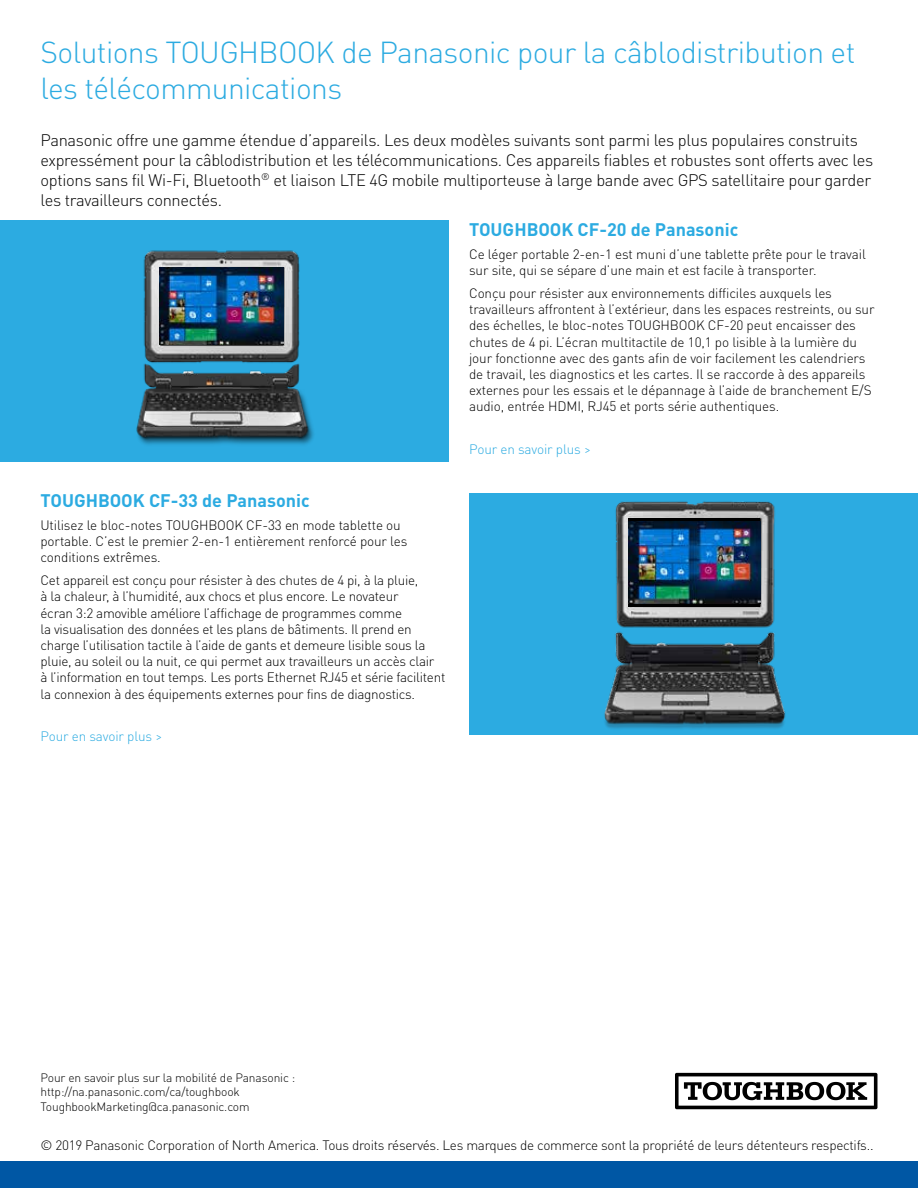
<style>
.page{position:relative;width:918px;height:1188px;background:#fff}
.page>*{position:absolute;margin:0;border:0;box-sizing:border-box;transform-origin:0 0}
.t1{font:300 30px/36px "DINOT";letter-spacing:-.02em;color:#2cabe1}
.t2{font:700 18px "DINOT";color:#2cabe1}
.t3{font:300 16.5px/19.8px "DINOT";letter-spacing:-.02em;color:#000}
.t4{font:300 13.5px/16.2px "DINOT";letter-spacing:-.02em;color:#000}
.t5{font:300 13.5px "DINOT";letter-spacing:-.01em;color:#2cabe1}
.t6{font:300 12px/14.4px "DINOT";letter-spacing:-.01em;color:#000}
</style>
<div class="page">
<div style="left:0;top:1161px;width:918px;height:27px;background:#0057a4"></div>
<svg style="left:675px;top:1073px;width:203px;height:36px"></svg>
<div style="left:0;top:220px;width:449px;height:242px;background:#2cabe1"></div>
<div style="left:469px;top:493px;width:449px;height:242px;background:#2cabe1"></div>
<img style="left:136px;top:250px;width:178px;height:195px">
<img style="left:160px;top:267px;width:124px;height:78px">
<img style="left:604px;top:501px;width:182px;height:228px">
<div style="left:629px;top:518px;width:131px;height:88px;background:linear-gradient(to right,#000,#000)"></div>
<img style="left:629px;top:521px;width:131px;height:82px">
<h1 class="t1" style="left:40px;top:34px;width:816px">Solutions TOUGHBOOK de Panasonic pour la câblodistribution et les télécommunications</h1>
<p class="t3" style="left:40px;top:130px;width:834px">Panasonic offre une gamme étendue d’appareils. Les deux modèles suivants sont parmi les plus populaires construits expressément pour la câblodistribution et les télécommunications. Ces appareils fiables et robustes sont offerts avec les options sans fil Wi-Fi, Bluetooth<sup>®</sup> et liaison LTE 4G mobile multiporteuse à large bande avec GPS satellitaire pour garder les travailleurs connectés.</p>
<h2 class="t2" style="left:40px;top:489px;width:271px">TOUGHBOOK CF-33 de Panasonic</h2>
<p class="t4" style="left:40px;top:517px;width:368px">Utilisez le bloc-notes TOUGHBOOK CF-33 en mode tablette ou portable. C’est le premier 2-en-1 entièrement renforcé pour les conditions extrêmes.</p>
<p class="t4" style="left:40px;top:572px;width:406px">Cet appareil est conçu pour résister à des chutes de 4 pi, à la pluie,<br>à la chaleur, à l’humidité, aux chocs et plus encore. Le novateur<br>écran 3:2 amovible améliore l’affichage de programmes comme<br>la visualisation des données et les plans de bâtiments. Il prend en charge l’utilisation tactile à l’aide de gants et demeure lisible sous la pluie, au soleil ou la nuit, ce qui permet aux travailleurs un accès clair<br>à l’information en tout temps. Les ports Ethernet RJ45 et série facilitent la connexion à des équipements externes pour fins de diagnostics.</p>
<p class="t5" style="left:40px;top:728px;width:123px">Pour en savoir plus &gt;</p>
<h2 class="t2" style="left:469px;top:218px;width:271px">TOUGHBOOK CF-20 de Panasonic</h2>
<p class="t4" style="left:469px;top:246px;width:398px">Ce léger portable 2-en-1 est muni d’une tablette prête pour le travail sur site, qui se sépare d’une main et est facile à transporter.</p>
<p class="t4" style="left:469px;top:285px;width:407px">Conçu pour résister aux environnements difficiles auxquels les travailleurs affrontent à l’extérieur, dans les espaces restreints, ou sur des échelles, le bloc-notes TOUGHBOOK CF-20 peut encaisser des chutes de 4 pi. L’écran multitactile de 10,1 po lisible à la lumière du jour fonctionne avec des gants afin de voir facilement les calendriers de travail, les diagnostics et les cartes. Il se raccorde à des appareils externes pour les essais et le dépannage à l’aide de branchement E/S audio, entrée HDMI, RJ45 et ports série authentiques.</p>
<p class="t5" style="left:469px;top:441px;width:123px">Pour en savoir plus &gt;</p>
<p class="t6" style="left:40px;top:1070px;width:256px">Pour en savoir plus sur la mobilité de Panasonic : http://na.panasonic.com/ca/toughbook<br>ToughbookMarketing@ca.panasonic.com</p>
<p class="t4" style="left:40px;top:1137px;width:835px">© 2019 Panasonic Corporation of North America. Tous droits réservés. Les marques de commerce sont la propriété de leurs détenteurs respectifs..</p>
</div>
